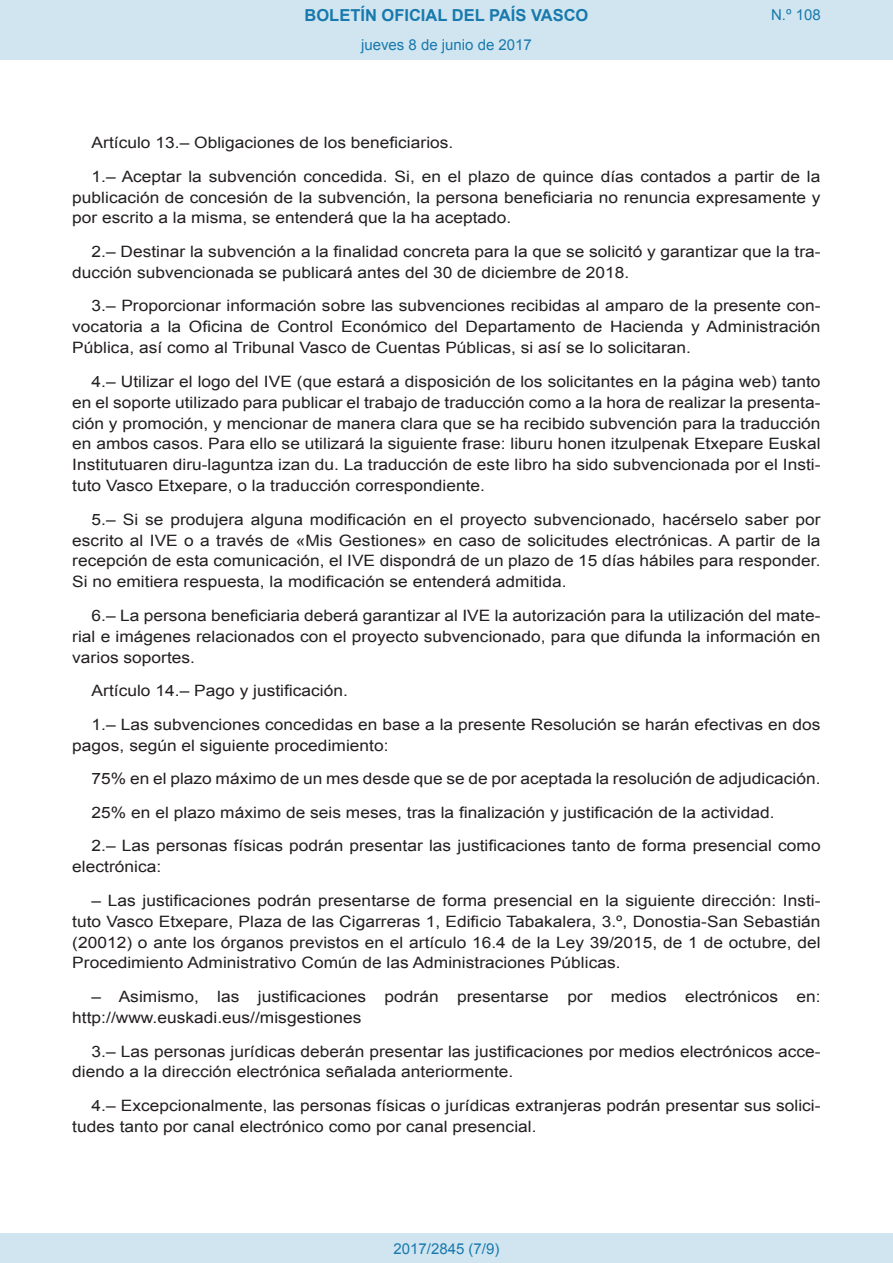
<style>
.page{position:relative;width:893px;height:1263px;background:#fff}
.page>*{position:absolute;margin:0;border:0;box-sizing:border-box;transform-origin:0 0}
.t1{font:700 16.5px "Arial";color:#1879ad}
.BOPVDetalle{font:15.6px/20.9px "Arial";color:#231f20;text-align:justify;scale:1.11 1}
.Paginacion_Centro{font:15px "Arial";color:#1879ad}
</style>
<div class="page">
<div style="left:0;top:0;width:893px;height:60px;background:#d0e5f0"></div>
<div style="left:0;top:1233px;width:893px;height:30px;background:#d0e5f0"></div>
<p class="t1" style="left:305px;top:4px;width:285px">BOLETÍN OFICIAL DEL PAÍS VASCO</p>
<p class="Paginacion_Centro" style="left:361px;top:35px;width:172px">jueves 8 de junio de 2017</p>
<p class="Paginacion_Centro" style="left:771px;top:5px;width:51px">N.º 108</p>
<p class="BOPVDetalle" style="left:92px;top:132px;width:327px">Artículo 13.– Obligaciones de los beneficiarios.</p>
<p class="BOPVDetalle" style="left:72px;top:166px;width:676px;text-indent:19px">1.– Aceptar la subvención concedida. Si, en el plazo de quince días contados a partir de la publicación de concesión de la subvención, la persona beneficiaria no renuncia expresamente y por escrito a la misma, se entenderá que la ha aceptado.</p>
<p class="BOPVDetalle" style="left:72px;top:241px;width:676px;text-indent:19px">2.– Destinar la subvención a la finalidad concreta para la que se solicitó y garantizar que la tra&shy;ducción subvencionada se publicará antes del 30 de diciembre de 2018.</p>
<p class="BOPVDetalle" style="left:72px;top:296px;width:676px;text-indent:19px">3.– Proporcionar información sobre las subvenciones recibidas al amparo de la presente con&shy;vocatoria a la Oficina de Control Económico del Departamento de Hacienda y Administración Pública, así como al Tribunal Vasco de Cuentas Públicas, si así se lo solicitaran.</p>
<p class="BOPVDetalle" style="left:72px;top:371px;width:676px;text-indent:19px">4.– Utilizar el logo del IVE (que estará a disposición de los solicitantes en la página web) tanto en el soporte utilizado para publicar el trabajo de traducción como a la hora de realizar la presenta&shy;ción y promoción, y mencionar de manera clara que se ha recibido subvención para la traducción en ambos casos. Para ello se utilizará la siguiente frase: liburu honen itzulpenak Etxepare Euskal Institutuaren diru-laguntza izan du. La traducción de este libro ha sido subvencionada por el Insti&shy;tuto Vasco Etxepare, o la traducción correspondiente.</p>
<p class="BOPVDetalle" style="left:72px;top:509px;width:676px;text-indent:19px">5.– Si se produjera alguna modificación en el proyecto subvencionado, hacérselo saber por escrito al IVE o a través de «Mis Gestiones» en caso de solicitudes electrónicas. A partir de la recepción de esta comunicación, el IVE dispondrá de un plazo de 15 días hábiles para responder.<br>Si no emitiera respuesta, la modificación se entenderá admitida.</p>
<p class="BOPVDetalle" style="left:72px;top:605px;width:676px;text-indent:19px">6.– La persona beneficiaria deberá garantizar al IVE la autorización para la utilización del mate&shy;rial e imágenes relacionados con el proyecto subvencionado, para que difunda la información en varios soportes.</p>
<p class="BOPVDetalle" style="left:92px;top:680px;width:232px">Artículo 14.– Pago y justificación.</p>
<p class="BOPVDetalle" style="left:72px;top:714px;width:676px;text-indent:19px">1.– Las subvenciones concedidas en base a la presente Resolución se harán efectivas en dos pagos, según el siguiente procedimiento:</p>
<p class="BOPVDetalle" style="left:92px;top:768px;width:658px">75% en el plazo máximo de un mes desde que se de por aceptada la resolución de adjudicación.</p>
<p class="BOPVDetalle" style="left:92px;top:802px;width:617px">25% en el plazo máximo de seis meses, tras la finalización y justificación de la actividad.</p>
<p class="BOPVDetalle" style="left:72px;top:836px;width:676px;text-indent:19px">2.– Las personas físicas podrán presentar las justificaciones tanto de forma presencial como electrónica:</p>
<p class="BOPVDetalle" style="left:72px;top:890px;width:676px;text-indent:19px">– Las justificaciones podrán presentarse de forma presencial en la siguiente dirección: Insti&shy;tuto Vasco Etxepare, Plaza de las Cigarreras 1, Edificio Tabakalera, 3.º, Donostia-San Sebastián (20012) o ante los órganos previstos en el artículo 16.4 de la Ley 39/2015, de 1 de octubre, del Procedimiento Administrativo Común de las Administraciones Públicas.</p>
<p class="BOPVDetalle" style="left:72px;top:986px;width:676px;text-indent:19px">– Asimismo, las justificaciones podrán presentarse por medios electrónicos en: http://www.euskadi.eus//misgestiones</p>
<p class="BOPVDetalle" style="left:72px;top:1041px;width:676px;text-indent:19px">3.– Las personas jurídicas deberán presentar las justificaciones por medios electrónicos acce&shy;diendo a la dirección electrónica señalada anteriormente.</p>
<p class="BOPVDetalle" style="left:72px;top:1095px;width:676px;text-indent:19px">4.– Excepcionalmente, las personas físicas o jurídicas extranjeras podrán presentar sus solici&shy;tudes tanto por canal electrónico como por canal presencial.</p>
<p class="Paginacion_Centro" style="left:393px;top:1238px;width:107px">2017/2845 (7/9)</p>
</div>
